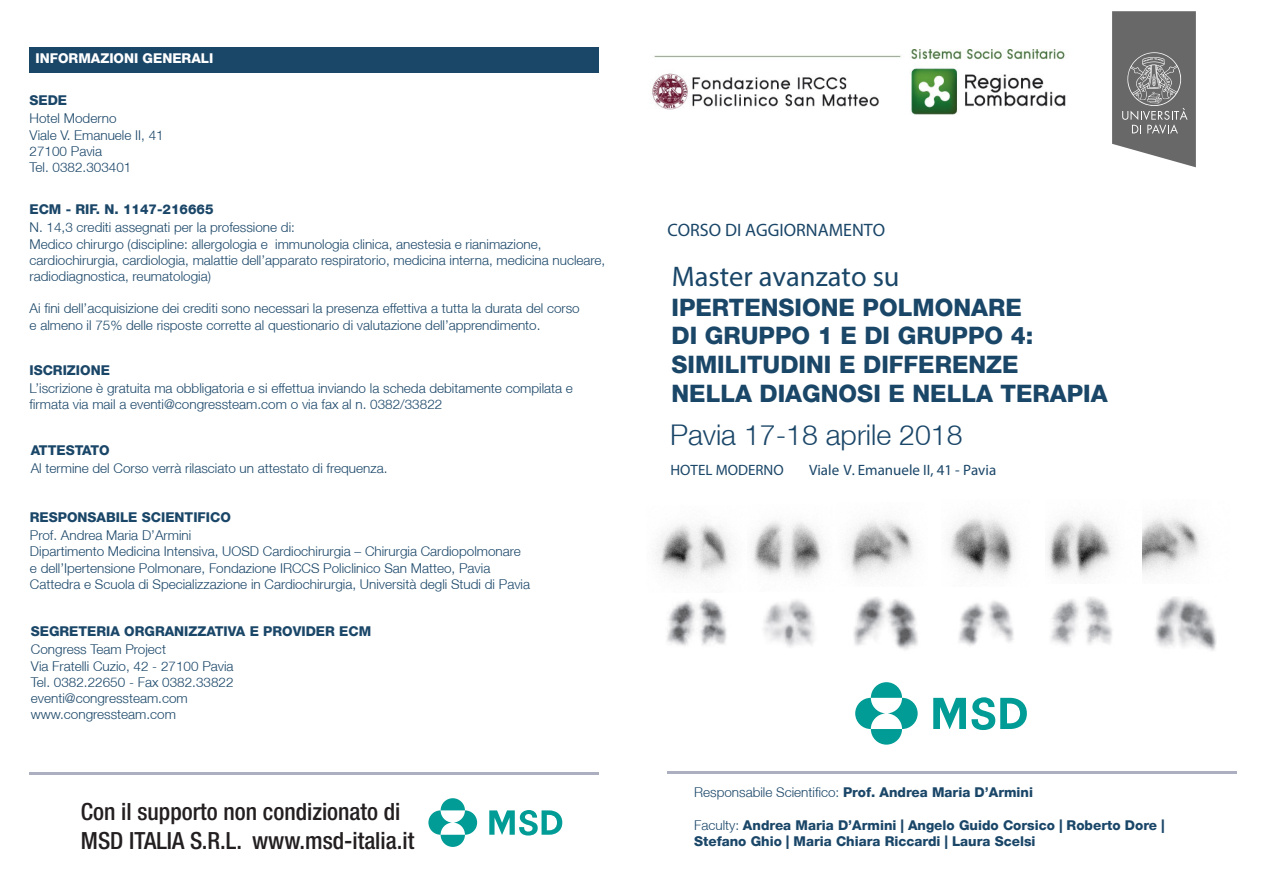
<style>
.page{position:relative;width:1263px;height:893px;background:#fff}
.page>*{position:absolute;margin:0;border:0;box-sizing:border-box;transform-origin:0 0}
.t1{font:300 28.5px "Helvetica Neue LT";color:#1a4668}
.t2{font:28.5px "Myriad Pro";color:#1a4668}
.t3{font:800 24px "Helvetica Neue LT";color:#1a4668}
.t4{font:500 condensed 23.7px/29.1px "Helvetica Neue";color:#231f20}
.t5{font:18px "Myriad Pro";color:#1a4668}
.t6{font:15px "Myriad Pro";color:#1a4668}
.t7{font:300 13.5px/16.2px "Helvetica Neue LT";color:#1a4668}
.t8{font:800 13.5px "Helvetica Neue LT";color:#1a4668}
.t9{font:800 13.5px "Helvetica Neue LT";color:#fff}
.s1{font-weight:800}
.s2{font-weight:300}
</style>
<div class="page">
<div style="left:30px;top:47px;width:569px;height:26px;background:#1a4668"></div>
<hr style="left:667px;top:771px;width:570px;height:3px;background:#abafbf">
<hr style="left:30px;top:772px;width:569px;height:3px;background:#abafbf">
<svg style="left:1112px;top:11px;width:84px;height:156px;background:#7d7d7d"></svg>
<svg style="left:441px;top:798px;width:24px;height:12px"></svg>
<svg style="left:441px;top:835px;width:24px;height:12px"></svg>
<svg style="left:428px;top:810px;width:24px;height:25px"></svg>
<svg style="left:454px;top:810px;width:23px;height:25px"></svg>
<svg style="left:489px;top:810px;width:73px;height:26px"></svg>
<svg style="left:871px;top:682px;width:31px;height:16px"></svg>
<svg style="left:871px;top:729px;width:31px;height:16px"></svg>
<svg style="left:855px;top:698px;width:30px;height:31px"></svg>
<svg style="left:888px;top:698px;width:30px;height:31px"></svg>
<svg style="left:933px;top:697px;width:94px;height:33px"></svg>
<img style="left:667px;top:597px;width:549px;height:54px">
<img style="left:655px;top:523px;width:77px;height:55px">
<img style="left:750px;top:521px;width:76px;height:57px">
<img style="left:846px;top:519px;width:69px;height:59px">
<img style="left:948px;top:514px;width:68px;height:62px">
<img style="left:1046px;top:519px;width:68px;height:60px">
<img style="left:1142px;top:516px;width:59px;height:59px">
<img style="left:652px;top:50px;width:414px;height:65px">
<p class="t9" style="left:36px;top:51px;width:179px">INFORMAZIONI GENERALI</p>
<p class="t8" style="left:29px;top:93px;width:39px">SEDE</p>
<p class="t7" style="left:30px;top:110px;width:89px">Hotel Moderno</p>
<p class="t7" style="left:30px;top:126px;width:136px">Viale V. Emanuele II, 41</p>
<p class="t7" style="left:30px;top:143px;width:74px">27100 Pavia</p>
<p class="t7" style="left:30px;top:159px;width:103px">Tel. 0382.303401</p>
<p class="t8" style="left:29px;top:201px;width:186px">ECM - RIF. N. 1147-216665</p>
<p class="t7" style="left:30px;top:219px;width:267px">N. 14,3 crediti assegnati per la professione di:</p>
<p class="t7" style="left:30px;top:235px;width:513px">Medico chirurgo (discipline: allergologia e immunologia clinica, anestesia e rianimazione,</p>
<p class="t7" style="left:30px;top:252px;width:577px">cardiochirurgia, cardiologia, malattie dell’apparato respiratorio, medicina interna, medicina nucleare,</p>
<p class="t7" style="left:30px;top:268px;width:183px">radiodiagnostica, reumatologia)</p>
<p class="t7" style="left:30px;top:300px;width:552px">Ai fini dell’acquisizione dei crediti sono necessari la presenza effettiva a tutta la durata del corso</p>
<p class="t7" style="left:30px;top:316px;width:512px">e almeno il 75% delle risposte corrette al questionario di valutazione dell’apprendimento.</p>
<p class="t8" style="left:29px;top:362px;width:82px">ISCRIZIONE</p>
<p class="t7" style="left:30px;top:380px;width:545px">L’iscrizione è gratuita ma obbligatoria e si effettua inviando la scheda debitamente compilata e firmata via mail a eventi@congressteam.com o via fax al n. 0382/33822</p>
<p class="t8" style="left:31px;top:443px;width:81px">ATTESTATO</p>
<p class="t7" style="left:31px;top:460px;width:358px">Al termine del Corso verrà rilasciato un attestato di frequenza.</p>
<p class="t8" style="left:30px;top:509px;width:203px">RESPONSABILE SCIENTIFICO</p>
<p class="t7" style="left:30px;top:527px;width:163px">Prof. Andrea Maria D’Armini</p>
<p class="t7" style="left:30px;top:543px;width:492px">Dipartimento Medicina Intensiva, UOSD Cardiochirurgia – Chirurgia Cardiopolmonare e dell’Ipertensione Polmonare, Fondazione IRCCS Policlinico San Matteo, Pavia</p>
<p class="t7" style="left:30px;top:576px;width:502px">Cattedra e Scuola di Specializzazione in Cardiochirurgia, Università degli Studi di Pavia</p>
<p class="t8" style="left:31px;top:624px;width:342px">SEGRETERIA ORGRANIZZATIVA E PROVIDER ECM</p>
<p class="t7" style="left:31px;top:641px;width:137px">Congress Team Project</p>
<p class="t7" style="left:31px;top:657px;width:204px">Via Fratelli Cuzio, 42 - 27100 Pavia</p>
<p class="t7" style="left:31px;top:674px;width:204px">Tel. 0382.22650 - Fax 0382.33822</p>
<p class="t7" style="left:31px;top:690px;width:158px">eventi@congressteam.com</p>
<p class="t7" style="left:31px;top:706px;width:147px">www.congressteam.com</p>
<p class="t4" style="left:81px;top:797px;width:335px">Con il supporto non condizionato di<br>MSD ITALIA S.R.L. www.msd-italia.it</p>
<h3 class="t5" style="left:667px;top:219px;width:219px">CORSO DI AGGIORNAMENTO</h3>
<h1 class="t2" style="left:672px;top:259px;width:229px">Master avanzato su</h1>
<p class="t3" style="left:671px;top:293px;width:352px">IPERTENSIONE POLMONARE</p>
<p class="t3" style="left:671px;top:322px;width:363px">DI GRUPPO 1 E DI GRUPPO 4:</p>
<p class="t3" style="left:671px;top:350px;width:349px">SIMILITUDINI E DIFFERENZE</p>
<p class="t3" style="left:671px;top:379px;width:438px">NELLA DIAGNOSI E NELLA TERAPIA</p>
<p class="t1" style="left:670px;top:417px;width:294px">Pavia 17-18 aprile 2018</p>
<p class="t6" style="left:670px;top:460px;width:115px">HOTEL MODERNO</p>
<p class="t6" style="left:809px;top:460px;width:189px">Viale V. Emanuele II, 41 - Pavia</p>
<p class="t7" style="left:694px;top:784px;width:340px">Responsabile Scientifico: <span class="s1">Prof. Andrea Maria D’Armini</span></p>
<p class="t8" style="left:694px;top:817px;width:472px"><span class="s2">Faculty:</span> Andrea Maria D’Armini | Angelo Guido Corsico | Roberto Dore |</p>
<p class="t8" style="left:694px;top:833px;width:343px">Stefano Ghio | Maria Chiara Riccardi | Laura Scelsi</p>
</div>
